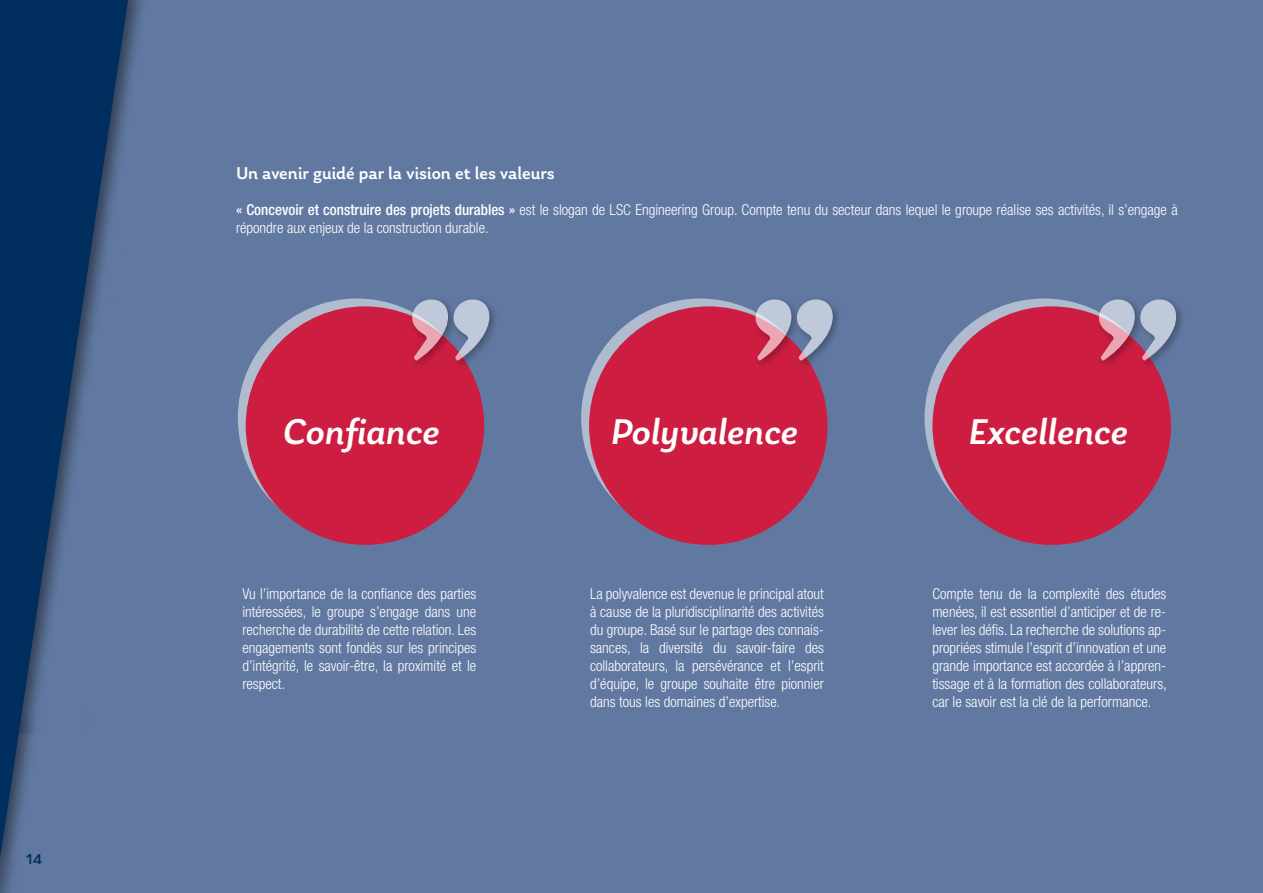
<style>
.page{position:relative;width:1263px;height:893px;background:#6179a1}
.page>*{position:absolute;margin:0;border:0;box-sizing:border-box;transform-origin:0 0}
.t1{font:italic 500 37.5px "Laca";color:#fff}
.t2{font:500 18px "Laca";color:#fff}
.t3{font:300 condensed 15px/18px "Helvetica Neue LT Pro";color:#fff;text-align:justify}
.t4{font:500 15px "Laca";color:#002e5e}
.s1{font-weight:500}
</style>
<div class="page">
<svg style="left:0;top:0;width:128px;height:859px"></svg>
<svg style="left:238px;top:298px;width:238px;height:239px;fill:#afbbcf"></svg>
<div style="left:246px;top:306px;width:238px;height:239px;background:#cd1e41;border-radius:50%"></div>
<div style="left:409px;top:296px;width:90px;height:75px;background:#000;opacity:.5"></div>
<svg style="left:412px;top:299px;width:77px;height:62px"></svg>
<svg style="left:581px;top:298px;width:239px;height:239px;fill:#afbbcf"></svg>
<div style="left:589px;top:306px;width:238px;height:239px;background:#cd1e41;border-radius:50%"></div>
<div style="left:752px;top:296px;width:90px;height:75px;background:#000;opacity:.5"></div>
<svg style="left:755px;top:299px;width:78px;height:62px"></svg>
<svg style="left:924px;top:298px;width:239px;height:239px;fill:#afbbcf"></svg>
<div style="left:932px;top:306px;width:239px;height:239px;background:#cd1e41;border-radius:50%"></div>
<div style="left:1095px;top:296px;width:90px;height:75px;background:#000;opacity:.5"></div>
<svg style="left:1099px;top:299px;width:77px;height:62px"></svg>
<p class="t4" style="left:26px;top:851px;width:18px">14</p>
<p class="t2" style="left:236px;top:163px;width:320px">Un avenir guidé par la vision et les valeurs</p>
<p class="t3" style="left:236px;top:201px;width:943px"><span class="s1">« Concevoir et construire des projets durables »</span> est le slogan de LSC Engineering Group. Compte tenu du secteur dans lequel le groupe réalise ses activités, il s’engage à répondre aux enjeux de la construction durable.</p>
<h1 class="t1" style="left:283px;top:410px;width:158px">Confiance</h1>
<h1 class="t1" style="left:611px;top:410px;width:189px">Polyvalence</h1>
<h1 class="t1" style="left:968px;top:410px;width:161px">Excellence</h1>
<p class="t3" style="left:242px;top:585px;width:235px">Vu l’importance de la confiance des parties intéressées, le groupe s’engage dans une recherche de durabilité de cette relation. Les engagements sont fondés sur les principes d’intégrité, le savoir-être, la proximité et le respect.</p>
<p class="t3" style="left:590px;top:585px;width:235px">La polyvalence est devenue le principal atout à cause de la pluridisciplinarité des activités du groupe. Basé sur le partage des connais&shy;sances, la diversité du savoir-faire des collaborateurs, la persévérance et l’esprit d’équipe, le groupe souhaite être pionnier dans tous les domaines d’expertise.</p>
<p class="t3" style="left:932px;top:585px;width:236px">Compte tenu de la complexité des études menées, il est essentiel d’anticiper et de re&shy;lever les défis. La recherche de solutions ap&shy;propriées stimule l’esprit d’innovation et une grande importance est accordée à l’appren&shy;tissage et à la formation des collaborateurs, car le savoir est la clé de la performance.</p>
</div>
